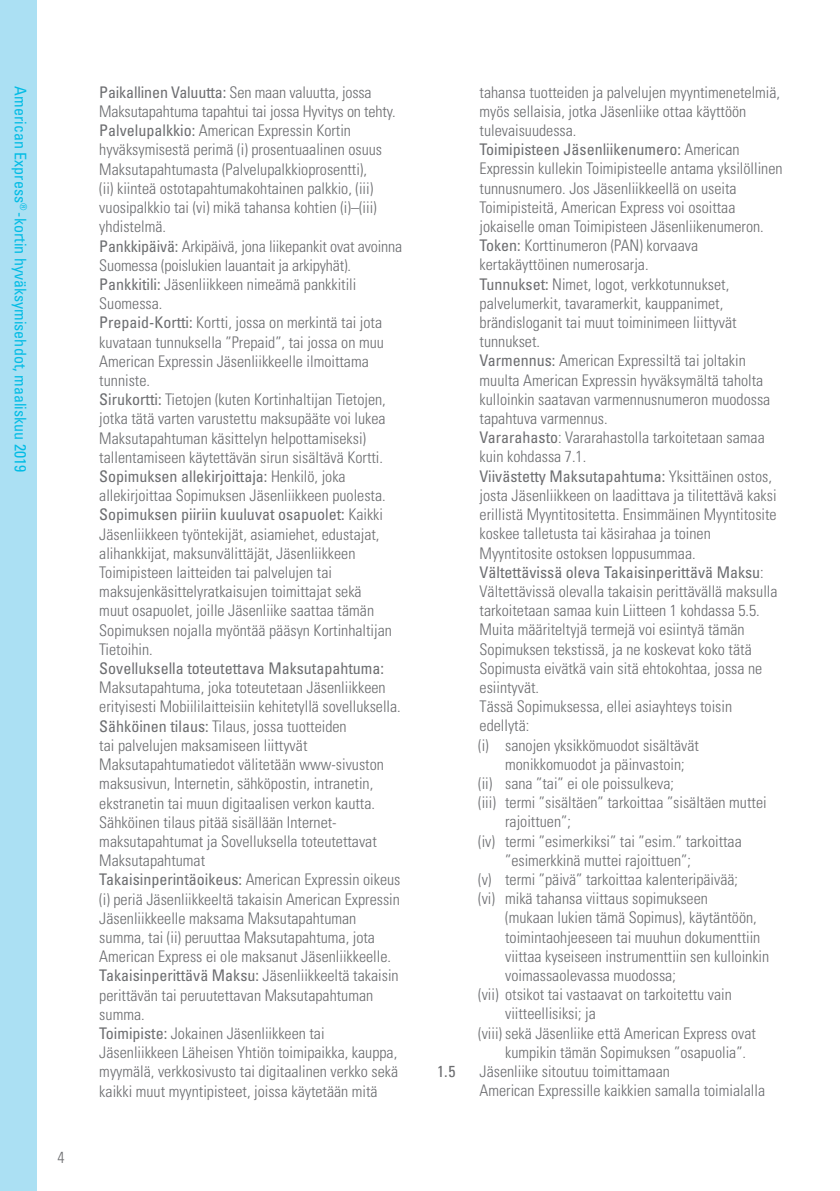
<style>
.page{position:relative;width:840px;height:1191px;background:#fff}
.page>*{position:absolute;margin:0;border:0;box-sizing:border-box;transform-origin:0 0}
.Body_Copy_Indent{font:300 condensed 16px/19.2px "Univers";color:#6c6d70}
.Body_Copy_ABC{font:300 condensed 16px/19.2px "Univers";color:#6c6d70}
.Body_copy_a{font:300 condensed 16px/19.2px "Univers";color:#6c6d70}
.t1{font:condensed 16px "Univers";color:#02bce5}
.Body_copy_a-2{font:condensed 16px "Univers";color:#6c6d70}
.s1{font-weight:400}
</style>
<div class="page">
<div style="left:0;top:0;width:36px;height:1191px;background:#abe0f3"></div>
<p class="t1" style="left:31px;top:86px;width:387px;rotate:90deg">American Express<sup>®</sup> -kortin hyväksymisehdot, maaliskuu 2019</p>
<p class="Body_Copy_Indent" style="left:58px;top:1147px;width:9px">4</p>
<p class="Body_Copy_Indent" style="left:99px;top:83px;width:297px"><span class="s1">Paikallinen Valuutta:</span> Sen maan valuutta, jossa<br>Maksutapahtuma tapahtui tai jossa Hyvitys on tehty.</p>
<p class="Body_Copy_Indent" style="left:99px;top:121px;width:284px"><span class="s1">Palvelupalkkio:</span> American Expressin Kortin hyväksymisestä perimä (i) prosentuaalinen osuus Maksutapahtumasta (Palvelupalkkioprosentti), (ii) kiinteä ostotapahtumakohtainen palkkio, (iii) vuosipalkkio tai (vi) mikä tahansa kohtien (i)–(iii) yhdistelmä.</p>
<p class="Body_Copy_Indent" style="left:99px;top:236px;width:304px"><span class="s1">Pankkipäivä:</span> Arkipäivä, jona liikepankit ovat avoinna<br>Suomessa (poislukien lauantait ja arkipyhät).</p>
<p class="Body_Copy_Indent" style="left:99px;top:275px;width:258px"><span class="s1">Pankkitili:</span> Jäsenliikkeen nimeämä pankkitili<br>Suomessa.</p>
<p class="Body_Copy_Indent" style="left:99px;top:313px;width:286px"><span class="s1">Prepaid-Kortti:</span> Kortti, jossa on merkintä tai jota kuvataan tunnuksella ”Prepaid”, tai jossa on muu American Expressin Jäsenliikkeelle ilmoittama tunniste.</p>
<p class="Body_Copy_Indent" style="left:99px;top:390px;width:288px"><span class="s1">Sirukortti:</span> Tietojen (kuten Kortinhaltijan Tietojen, jotka tätä varten varustettu maksupääte voi lukea Maksutapahtuman käsittelyn helpottamiseksi) tallentamiseen käytettävän sirun sisältävä Kortti.</p>
<p class="Body_Copy_Indent" style="left:99px;top:467px;width:288px"><span class="s1">Sopimuksen allekirjoittaja:</span> Henkilö, joka allekirjoittaa Sopimuksen Jäsenliikkeen puolesta.</p>
<p class="Body_Copy_Indent" style="left:99px;top:505px;width:294px"><span class="s1">Sopimuksen piiriin kuuluvat osapuolet:</span> Kaikki Jäsenliikkeen työntekijät, asiamiehet, edustajat, alihankkijat, maksunvälittäjät, Jäsenliikkeen Toimipisteen laitteiden tai palvelujen tai maksujenkäsittelyratkaisujen toimittajat sekä muut osapuolet, joille Jäsenliike saattaa tämän Sopimuksen nojalla myöntää pääsyn Kortinhaltijan Tietoihin.</p>
<p class="Body_Copy_Indent" style="left:99px;top:659px;width:303px"><span class="s1">Sovelluksella toteutettava Maksutapahtuma:<br></span>Maksutapahtuma, joka toteutetaan Jäsenliikkeen erityisesti Mobiililaitteisiin kehitetyllä sovelluksella.</p>
<p class="Body_Copy_Indent" style="left:99px;top:716px;width:286px"><span class="s1">Sähköinen tilaus:</span> Tilaus, jossa tuotteiden<br>tai palvelujen maksamiseen liittyvät Maksutapahtumatiedot välitetään www-sivuston maksusivun, Internetin, sähköpostin, intranetin, ekstranetin tai muun digitaalisen verkon kautta.<br>Sähköinen tilaus pitää sisällään Internet&shy;maksutapahtumat ja Sovelluksella toteutettavat Maksutapahtumat</p>
<p class="Body_Copy_Indent" style="left:99px;top:870px;width:302px"><span class="s1">Takaisinperintäoikeus:</span> American Expressin oikeus (i) periä Jäsenliikkeeltä takaisin American Expressin Jäsenliikkeelle maksama Maksutapahtuman summa, tai (ii) peruuttaa Maksutapahtuma, jota American Express ei ole maksanut Jäsenliikkeelle.</p>
<p class="Body_Copy_Indent" style="left:99px;top:966px;width:301px"><span class="s1">Takaisinperittävä Maksu:</span> Jäsenliikkeeltä takaisin perittävän tai peruutettavan Maksutapahtuman summa.</p>
<p class="Body_Copy_Indent" style="left:99px;top:1023px;width:300px"><span class="s1">Toimipiste:</span> Jokainen Jäsenliikkeen tai Jäsenliikkeen Läheisen Yhtiön toimipaikka, kauppa, myymälä, verkkosivusto tai digitaalinen verkko sekä kaikki muut myyntipisteet, joissa käytetään mitä</p>
<p class="Body_Copy_Indent" style="left:479px;top:82px;width:302px">tahansa tuotteiden ja palvelujen myyntimenetelmiä, myös sellaisia, jotka Jäsenliike ottaa käyttöön tulevaisuudessa.</p>
<p class="Body_Copy_Indent" style="left:479px;top:140px;width:304px"><span class="s1">Toimipisteen Jäsenliikenumero:</span> American Expressin kullekin Toimipisteelle antama yksilöllinen tunnusnumero. Jos Jäsenliikkeellä on useita Toimipisteitä, American Express voi osoittaa jokaiselle oman Toimipisteen Jäsenliikenumeron.</p>
<p class="Body_Copy_Indent" style="left:479px;top:236px;width:220px"><span class="s1">Token:</span> Korttinumeron (PAN) korvaava kertakäyttöinen numerosarja.</p>
<p class="Body_Copy_Indent" style="left:479px;top:274px;width:258px"><span class="s1">Tunnukset:</span> Nimet, logot, verkkotunnukset, palvelumerkit, tavaramerkit, kauppanimet, brändisloganit tai muut toiminimeen liittyvät tunnukset.</p>
<p class="Body_Copy_Indent" style="left:479px;top:351px;width:292px"><span class="s1">Varmennus:</span> American Expressiltä tai joltakin muulta American Expressin hyväksymältä taholta kulloinkin saatavan varmennusnumeron muodossa tapahtuva varmennus.</p>
<p class="Body_Copy_Indent" style="left:479px;top:428px;width:286px"><span class="s1">Vararahasto</span>: Vararahastolla tarkoitetaan samaa kuin kohdassa 7.1.</p>
<p class="Body_Copy_Indent" style="left:479px;top:466px;width:298px"><span class="s1">Viivästetty Maksutapahtuma:</span> Yksittäinen ostos, josta Jäsenliikkeen on laadittava ja tilitettävä kaksi erillistä Myyntitositetta. Ensimmäinen Myyntitosite koskee talletusta tai käsirahaa ja toinen Myyntitosite ostoksen loppusummaa.</p>
<p class="Body_Copy_Indent" style="left:479px;top:562px;width:299px"><span class="s1">Vältettävissä oleva Takaisinperittävä Maksu</span>:<br>Vältettävissä olevalla takaisin perittävällä maksulla tarkoitetaan samaa kuin Liitteen 1 kohdassa 5.5.</p>
<p class="Body_Copy_Indent" style="left:479px;top:620px;width:284px">Muita määriteltyjä termejä voi esiintyä tämän Sopimuksen tekstissä, ja ne koskevat koko tätä Sopimusta eivätkä vain sitä ehtokohtaa, jossa ne esiintyvät.</p>
<p class="Body_Copy_Indent" style="left:479px;top:697px;width:254px">Tässä Sopimuksessa, ellei asiayhteys toisin edellytä:</p>
<p class="Body_Copy_ABC" style="left:505px;top:735px;width:195px;text-indent:-27px">(i) sanojen yksikkömuodot sisältävät monikkomuodot ja päinvastoin;</p>
<p class="Body_Copy_ABC" style="left:478px;top:773px;width:197px">(ii) sana ”tai” ei ole poissulkeva;</p>
<p class="Body_Copy_ABC" style="left:505px;top:793px;width:263px;text-indent:-27px">(iii) termi ”sisältäen” tarkoittaa ”sisältäen muttei rajoittuen”;</p>
<p class="Body_Copy_ABC" style="left:505px;top:831px;width:238px;text-indent:-27px">(iv) termi ”esimerkiksi” tai ”esim.” tarkoittaa ”esimerkkinä muttei rajoittuen”;</p>
<p class="Body_Copy_ABC" style="left:478px;top:869px;width:261px">(v) termi ”päivä” tarkoittaa kalenteripäivää;</p>
<p class="Body_Copy_ABC" style="left:505px;top:889px;width:265px;text-indent:-27px">(vi) mikä tahansa viittaus sopimukseen<br>(mukaan lukien tämä Sopimus), käytäntöön, toimintaohjeeseen tai muuhun dokumenttiin viittaa kyseiseen instrumenttiin sen kulloinkin voimassaolevassa muodossa;</p>
<p class="Body_Copy_ABC" style="left:505px;top:985px;width:228px;text-indent:-27px">(vii) otsikot tai vastaavat on tarkoitettu vain viitteellisiksi; ja</p>
<p class="Body_Copy_ABC" style="left:505px;top:1023px;width:252px;text-indent:-27px">(viii) sekä Jäsenliike että American Express ovat kumpikin tämän Sopimuksen ”osapuolia”.</p>
<p class="Body_copy_a-2" style="left:437px;top:1061px;width:20px">1.5</p>
<p class="Body_copy_a" style="left:479px;top:1061px;width:287px">Jäsenliike sitoutuu toimittamaan<br>American Expressille kaikkien samalla toimialalla</p>
</div>
